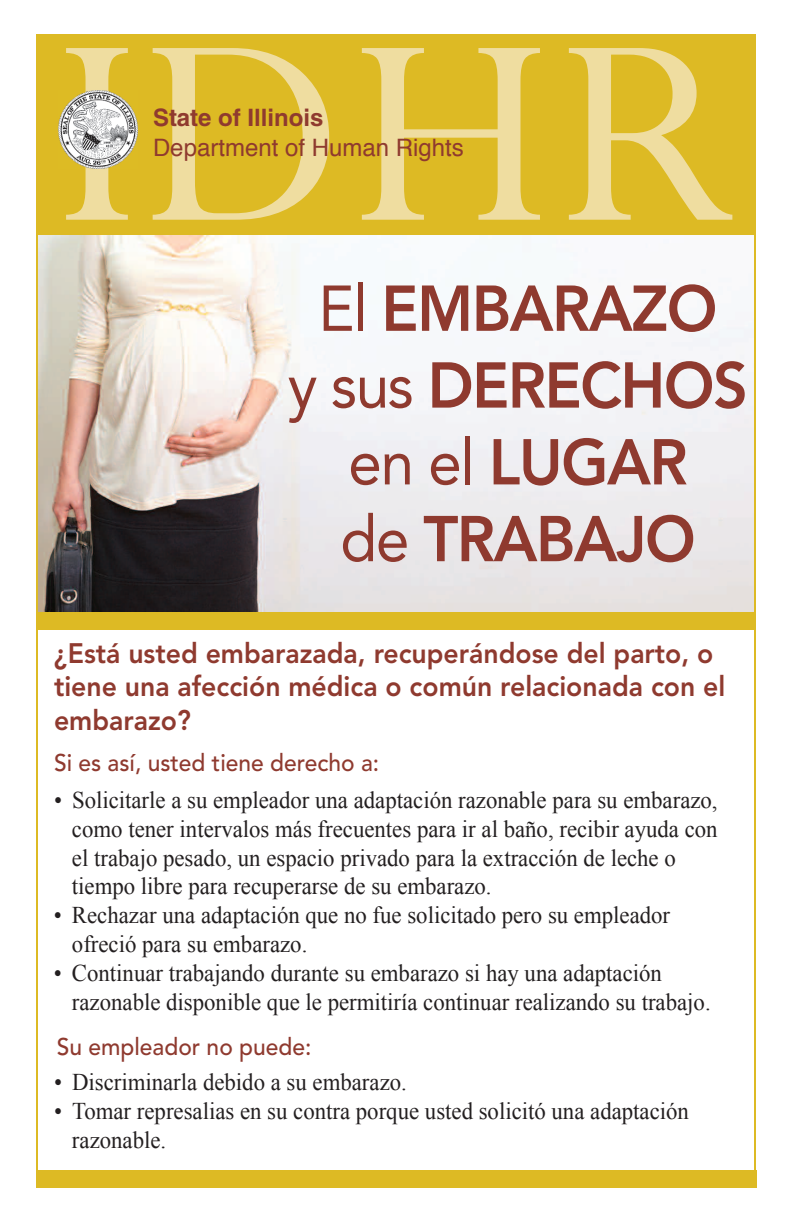
<style>
.page{position:relative;width:792px;height:1224px;background:#fff}
.page>*{position:absolute;margin:0;border:0;box-sizing:border-box;transform-origin:0 0}
.t1{font:800 64px/76.8px "Avenir LT Std";letter-spacing:-.025em;color:#8f3a2f;text-align:center;scale:.95 1}
.t2{font:800 28px/33.6px "Avenir LT Std";color:#8f3a2f;scale:.95 1}
.t3{font:24px/28.8px "Times New Roman";color:#231f20;scale:.95 1}
.t4{font:500 24px "Avenir LT Std";color:#8f3a2f;scale:.95 1}
.t5{font:24px "Helvetica";color:#8f3a2f}
.t6{font:700 24px "Helvetica";color:#8f3a2f}
.s1{font-weight:400}
</style>
<div class="page">
<div style="left:36px;top:34px;width:720px;height:596px;background:#ddba24"></div>
<img style="left:39px;top:236px;width:714px;height:376px">
<svg style="left:66px;top:48px;width:667px;height:172px"></svg>
<img style="left:59px;top:91px;width:78px;height:77px">
<img style="left:85px;top:91px;width:24px;height:77px">
<div style="left:36px;top:1170px;width:720px;height:18px;background:#ddba24"></div>
<p class="t6" style="left:153px;top:109px;width:172px">State of Illinois</p>
<p class="t5" style="left:153px;top:137px;width:312px">Department of Human Rights</p>
<h1 class="t1" style="left:288px;top:276px;width:486px"><span class="s1">El</span> EMBARAZO<br><span class="s1">y sus</span> DERECHOS <span class="s1">en el</span> LUGAR<br><span class="s1">de</span> TRABAJO</h1>
<p class="t2" style="left:54px;top:638px;width:708px">¿Está usted embarazada, recuperándose del parto, o tiene una afección médica o común relacionada con el embarazo?</p>
<p class="t4" style="left:54px;top:753px;width:344px">Si es así, usted tiene derecho a:</p>
<p class="t3" style="left:72px;top:786px;width:681px;text-indent:-18px">• Solicitarle a su empleador una adaptación razonable para su embarazo, como tener intervalos más frecuentes para ir al baño, recibir ayuda con el trabajo pesado, un espacio privado para la extracción de leche o tiempo libre para recuperarse de su embarazo.</p>
<p class="t3" style="left:72px;top:901px;width:631px;text-indent:-18px">• Rechazar una adaptación que no fue solicitado pero su empleador ofreció para su embarazo.</p>
<p class="t3" style="left:72px;top:958px;width:674px;text-indent:-18px">• Continuar trabajando durante su embarazo si hay una adaptación razonable disponible que le permitiría continuar realizando su trabajo.</p>
<p class="t4" style="left:57px;top:1037px;width:270px">Su empleador no puede:</p>
<p class="t3" style="left:54px;top:1068px;width:373px">• Discriminarla debido a su embarazo.</p>
<p class="t3" style="left:72px;top:1097px;width:651px;text-indent:-18px">• Tomar represalias en su contra porque usted solicitó una adaptación razonable.</p>
</div>
